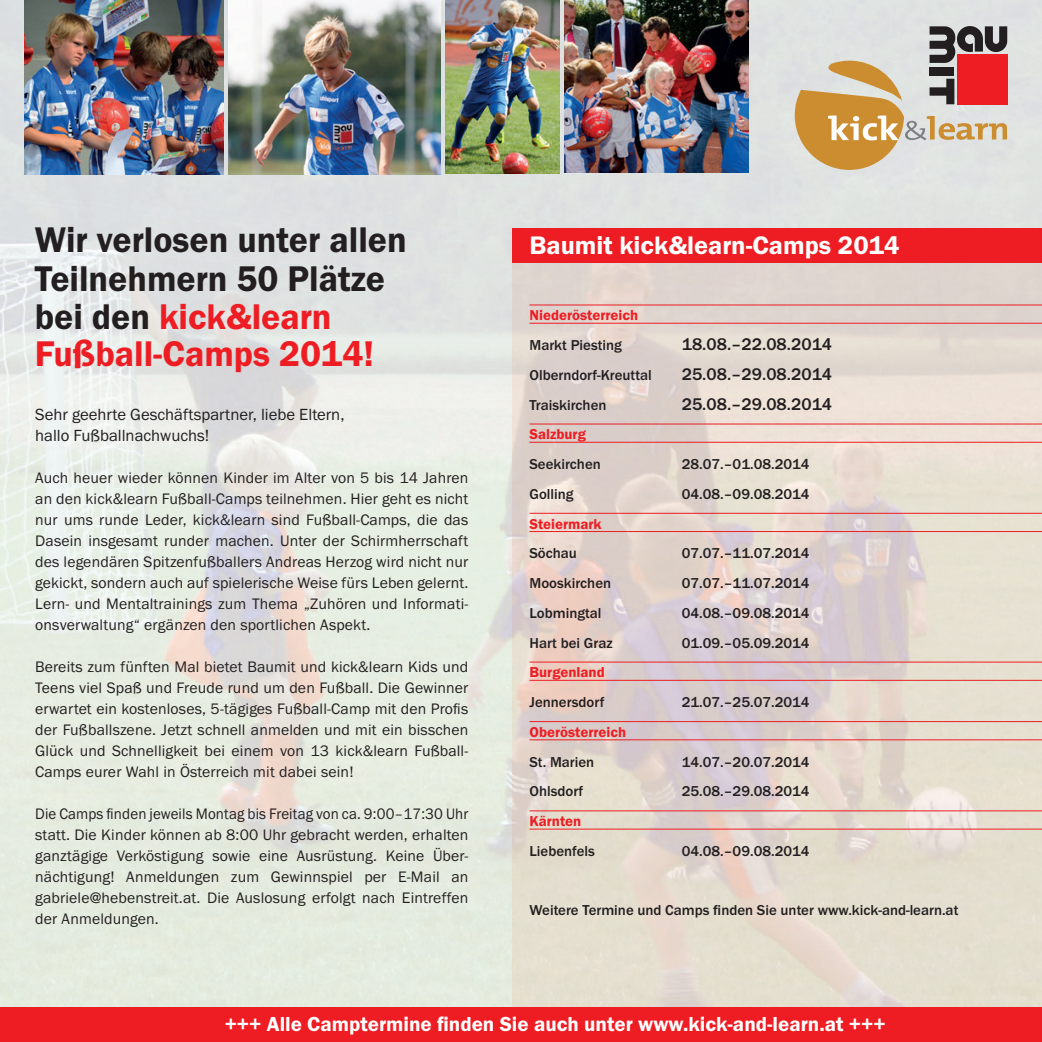
<style>
.page{position:relative;width:1042px;height:1042px;background:#fff}
.page>*{position:absolute;margin:0;border:0;box-sizing:border-box;transform-origin:0 0}
.t1{font:36.93px/38px "BM Franklin Gothic URW Dem";color:#231f20}
.t2{font:26.25px "BM Franklin Gothic URW Dem";color:#fff}
.t3{font:21px "BM Franklin Gothic URW Dem";color:#fff}
.t4{font:500 17.5px "BM Franklin Gothic URW";color:#231f20}
.t5{font:16.8px/21px "BM Franklin Gothic URW Boo";color:#231f20}
.t6{font:15.75px/21px "BM Franklin Gothic URW Boo";letter-spacing:.01em;color:#231f20;text-align:justify}
.t7{font:15.75px/21px "BM Franklin Gothic URW Boo";letter-spacing:.01em;color:#231f20;text-align:justify;scale:.95 1}
.t8{font:500 14.88px "BM Franklin Gothic URW";color:#231f20}
.t9{font:14.88px "BM Franklin Gothic URW Dem";color:#ee1d23}
.s1{color:#ee1d23}
</style>
<div class="page">
<img style="left:0;top:0;width:551px;height:1008px">
<div style="left:551px;top:0;width:491px;height:228px;background:#dfe2e1"></div>
<img style="left:512px;top:262px;width:530px;height:746px">
<img style="left:25px;top:0;width:198px;height:174px">
<img style="left:228px;top:0;width:213px;height:174px">
<img style="left:445px;top:0;width:115px;height:174px">
<img style="left:565px;top:0;width:183px;height:173px">
<div style="left:0;top:1008px;width:1042px;height:34px;background:#ee1d23"></div>
<svg style="left:795px;top:26px;width:212px;height:144px;background:#ceae96"></svg>
<hr style="left:529px;top:304px;width:513px;height:1px;background:#ee1d23">
<hr style="left:529px;top:323px;width:513px;height:1px;background:#ee1d23">
<hr style="left:529px;top:423px;width:513px;height:1px;background:#ee1d23">
<hr style="left:529px;top:442px;width:513px;height:1px;background:#ee1d23">
<hr style="left:529px;top:513px;width:513px;height:1px;background:#ee1d23">
<hr style="left:529px;top:531px;width:513px;height:1px;background:#ee1d23">
<hr style="left:529px;top:661px;width:513px;height:1px;background:#ee1d23">
<hr style="left:529px;top:680px;width:513px;height:1px;background:#ee1d23">
<hr style="left:529px;top:721px;width:513px;height:1px;background:#ee1d23">
<hr style="left:529px;top:739px;width:513px;height:1px;background:#ee1d23">
<hr style="left:529px;top:810px;width:513px;height:1px;background:#ee1d23">
<hr style="left:529px;top:828px;width:513px;height:1px;background:#ee1d23">
<div style="left:512px;top:228px;width:530px;height:34px;background:#ee1d23"></div>
<h1 class="t1" style="left:35px;top:222px;width:373px">Wir verlosen unter allen<br>Teilnehmern 50 Plätze bei den <span class="s1">kick&amp;learn<br>Fußball-Camps 2014!</span></h1>
<p class="t5" style="left:35px;top:404px;width:311px">Sehr geehrte Geschäftspartner, liebe Eltern, hallo Fußballnachwuchs!</p>
<p class="t6" style="left:35px;top:467px;width:435px">Auch heuer wieder können Kinder im Alter von 5 bis 14 Jahren an den kick&amp;learn Fußball-Camps teilnehmen. Hier geht es nicht nur ums runde Leder, kick&amp;learn sind Fußball-Camps, die das Dasein insgesamt runder machen. Unter der Schirmherrschaft des legendären Spitzenfußballers Andreas Herzog wird nicht nur gekickt, sondern auch auf spielerische Weise fürs Leben gelernt.<br>Lern- und Mentaltrainings zum Thema „Zuhören und Informati&shy;onsverwaltung“ ergänzen den sportlichen Aspekt.</p>
<p class="t6" style="left:35px;top:656px;width:435px">Bereits zum fünften Mal bietet Baumit und kick&amp;learn Kids und Teens viel Spaß und Freude rund um den Fußball. Die Gewinner erwartet ein kostenloses, 5-tägiges Fußball-Camp mit den Profis der Fußballszene. Jetzt schnell anmelden und mit ein bisschen Glück und Schnelligkeit bei einem von 13 kick&amp;learn Fußball-Camps eurer Wahl in Österreich mit dabei sein!</p>
<p class="t7" style="left:35px;top:803px;width:457px">Die Camps finden jeweils Montag bis Freitag von ca. 9:00–17:30 Uhr statt. Die Kinder können ab 8:00 Uhr gebracht werden, erhalten ganztägige Verköstigung sowie eine Ausrüstung. Keine Über&shy;nächtigung! Anmeldungen zum Gewinnspiel per E-Mail an gabriele@hebenstreit.at. Die Auslosung erfolgt nach Eintreffen der Anmeldungen.</p>
<h2 class="t2" style="left:529px;top:229px;width:371px">Baumit kick&amp;learn-Camps 2014</h2>
<p class="t9" style="left:529px;top:306px;width:110px">Niederösterreich</p>
<p class="t8" style="left:529px;top:336px;width:94px">Markt Piesting</p>
<p class="t4" style="left:682px;top:333px;width:152px">18.08.–22.08.2014</p>
<p class="t8" style="left:529px;top:366px;width:124px">Olberndorf-Kreuttal</p>
<p class="t4" style="left:682px;top:363px;width:152px">25.08.–29.08.2014</p>
<p class="t8" style="left:529px;top:395px;width:79px">Traiskirchen</p>
<p class="t4" style="left:682px;top:393px;width:152px">25.08.–29.08.2014</p>
<p class="t9" style="left:529px;top:425px;width:58px">Salzburg</p>
<p class="t8" style="left:529px;top:455px;width:73px">Seekirchen</p>
<p class="t8" style="left:682px;top:455px;width:129px">28.07.–01.08.2014</p>
<p class="t8" style="left:529px;top:485px;width:46px">Golling</p>
<p class="t8" style="left:682px;top:485px;width:129px">04.08.–09.08.2014</p>
<p class="t9" style="left:529px;top:514px;width:74px">Steiermark</p>
<p class="t8" style="left:529px;top:544px;width:49px">Söchau</p>
<p class="t8" style="left:682px;top:544px;width:129px">07.07.–11.07.2014</p>
<p class="t8" style="left:529px;top:574px;width:83px">Mooskirchen</p>
<p class="t8" style="left:682px;top:574px;width:129px">07.07.–11.07.2014</p>
<p class="t8" style="left:529px;top:604px;width:74px">Lobmingtal</p>
<p class="t8" style="left:682px;top:604px;width:129px">04.08.–09.08.2014</p>
<p class="t8" style="left:529px;top:633px;width:85px">Hart bei Graz</p>
<p class="t8" style="left:682px;top:633px;width:129px">01.09.–05.09.2014</p>
<p class="t9" style="left:529px;top:663px;width:77px">Burgenland</p>
<p class="t8" style="left:529px;top:693px;width:76px">Jennersdorf</p>
<p class="t8" style="left:682px;top:693px;width:129px">21.07.–25.07.2014</p>
<p class="t9" style="left:529px;top:723px;width:98px">Oberösterreich</p>
<p class="t8" style="left:529px;top:752px;width:66px">St. Marien</p>
<p class="t8" style="left:682px;top:752px;width:129px">14.07.–20.07.2014</p>
<p class="t8" style="left:529px;top:782px;width:55px">Ohlsdorf</p>
<p class="t8" style="left:682px;top:782px;width:129px">25.08.–29.08.2014</p>
<p class="t9" style="left:529px;top:812px;width:53px">Kärnten</p>
<p class="t8" style="left:529px;top:842px;width:67px">Liebenfels</p>
<p class="t8" style="left:682px;top:842px;width:129px">04.08.–09.08.2014</p>
<p class="t8" style="left:529px;top:901px;width:430px">Weitere Termine und Camps finden Sie unter www.kick-and-learn.at</p>
<h3 class="t3" style="left:225px;top:1011px;width:662px">+++ Alle Camptermine finden Sie auch unter www.kick-and-learn.at +++</h3>
</div>
